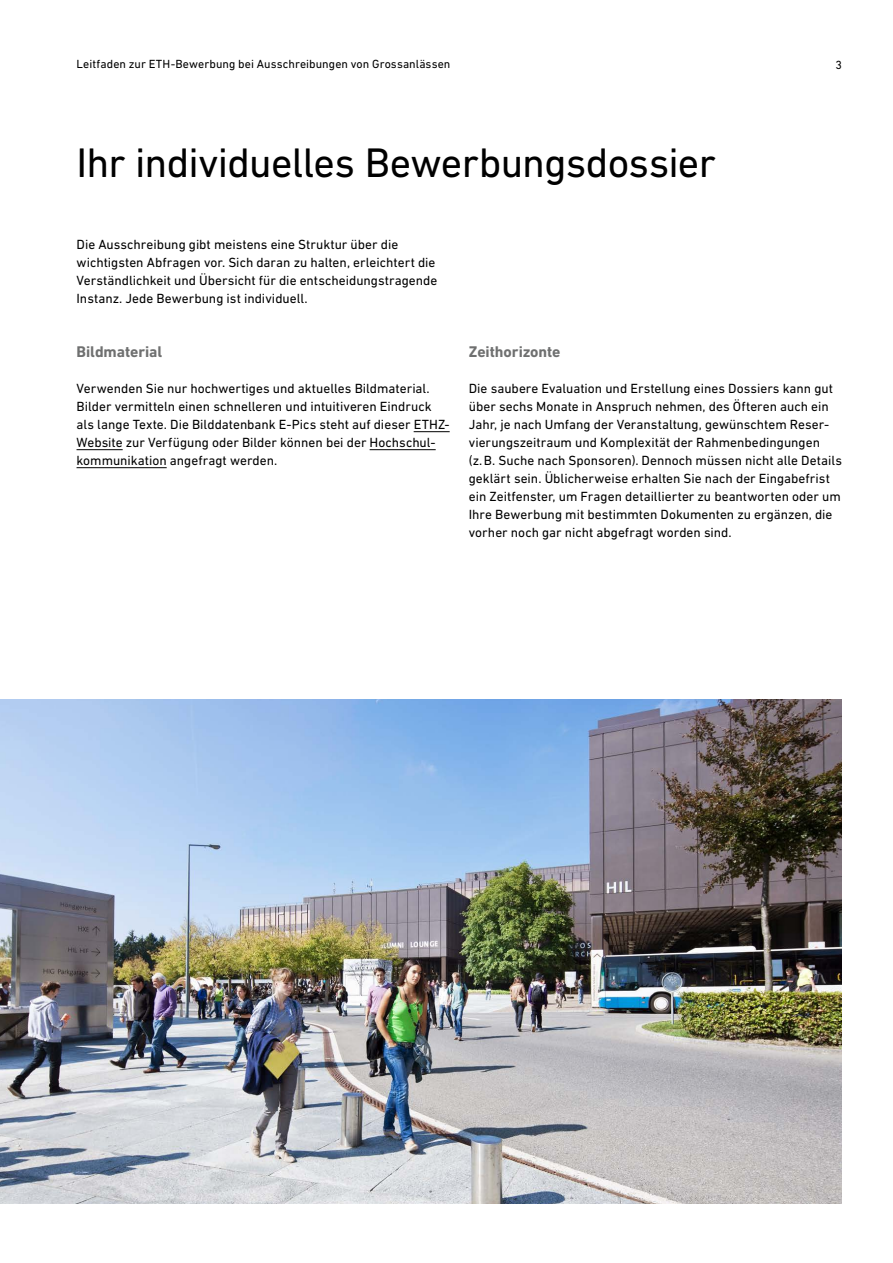
<style>
.page{position:relative;width:893px;height:1263px;background:#fff}
.page>*{position:absolute;margin:0;border:0;box-sizing:border-box;transform-origin:0 0}
.t1{font:42px "DIN Next W1 G";letter-spacing:-.02em;color:#000}
.t2{font:700 15.75px "DIN Next W1 G";letter-spacing:-.005em;color:#6f7070}
.t3{font:13.5px/18px "DIN Next W1 G";color:#000}
.t4{font:12px "DIN Next W1 G";letter-spacing:.005em;color:#000}
</style>
<div class="page">
<hr style="left:414px;top:431px;width:36px;height:1px;background:#000">
<hr style="left:77px;top:449px;width:46px;height:1px;background:#000">
<hr style="left:370px;top:449px;width:66px;height:1px;background:#000">
<hr style="left:77px;top:467px;width:90px;height:1px;background:#000">
<img style="left:0;top:699px;width:842px;height:504px">
<p class="t4" style="left:77px;top:57px;width:375px">Leitfaden zur ETH-Bewerbung bei Ausschreibungen von Grossanlässen</p>
<p class="t4" style="left:835px;top:58px;width:8px">3</p>
<h1 class="t1" style="left:77px;top:139px;width:641px">Ihr individuelles Bewerbungsdossier</h1>
<p class="t3" style="left:77px;top:235px;width:362px">Die Ausschreibung gibt meistens eine Struktur über die wichtigsten Abfragen vor. Sich daran zu halten, erleichtert die Verständlichkeit und Übersicht für die entscheidungstragende Instanz. Jede Bewerbung ist individuell.</p>
<p class="t2" style="left:77px;top:343px;width:87px">Bildmaterial</p>
<p class="t3" style="left:77px;top:379px;width:375px">Verwenden Sie nur hochwertiges und aktuelles Bildmaterial.<br>Bilder vermitteln einen schnelleren und intuitiveren Eindruck als lange Texte. Die Bilddatenbank E-Pics steht auf dieser ETHZ-Website zur Verfügung oder Bilder können bei der Hochschul&shy;kommunikation angefragt werden.</p>
<p class="t2" style="left:469px;top:343px;width:93px">Zeithorizonte</p>
<p class="t3" style="left:469px;top:379px;width:375px">Die saubere Evaluation und Erstellung eines Dossiers kann gut über sechs Monate in Anspruch nehmen, des Öfteren auch ein Jahr, je nach Umfang der Veranstaltung, gewünschtem Reser&shy;vierungszeitraum und Komplexität der Rahmenbedingungen (z.B. Suche nach Sponsoren). Dennoch müssen nicht alle Details geklärt sein. Üblicherweise erhalten Sie nach der Eingabefrist ein Zeitfenster, um Fragen detaillierter zu beantworten oder um Ihre Bewerbung mit bestimmten Dokumenten zu ergänzen, die vorher noch gar nicht abgefragt worden sind.</p>
</div>
